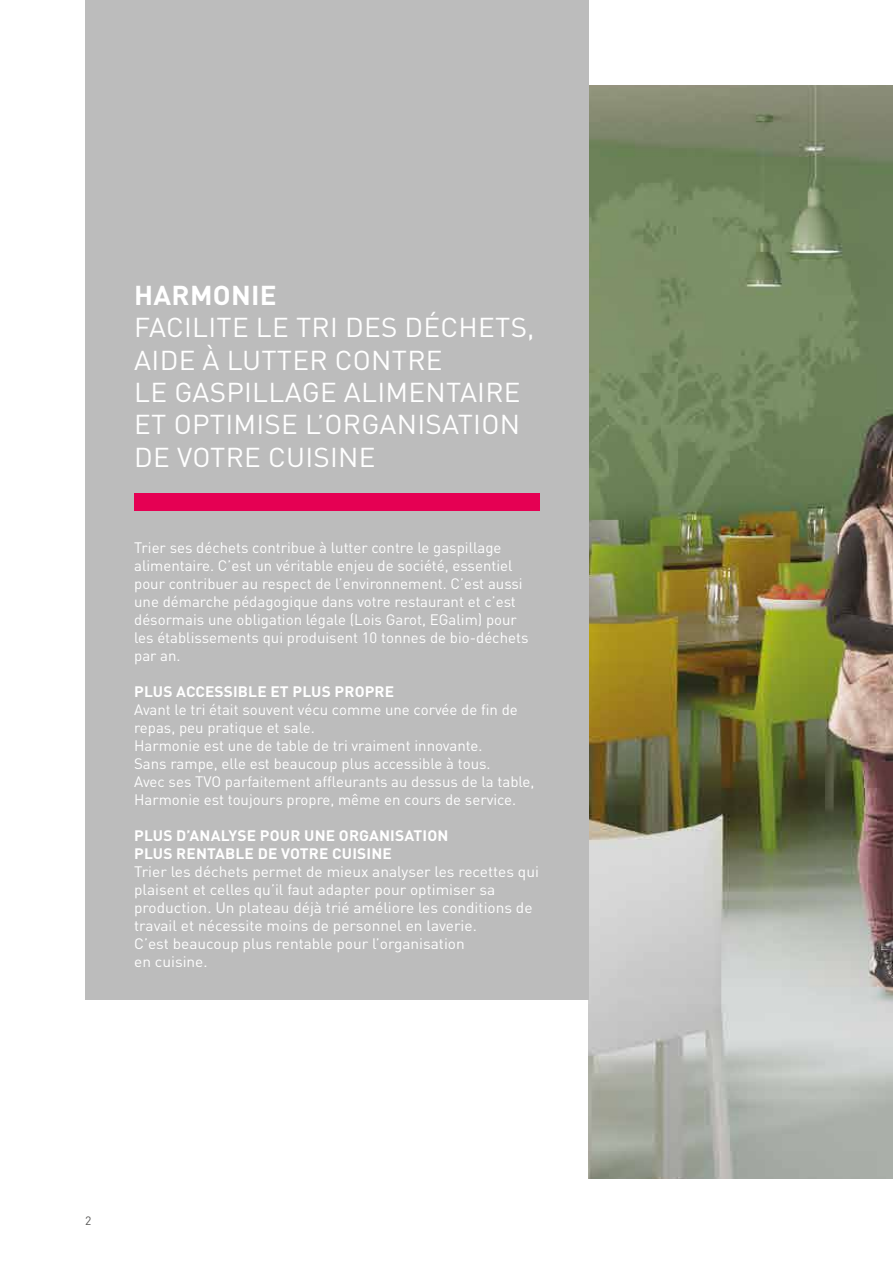
<style>
.page{position:relative;width:893px;height:1263px;background:#fff}
.page>*{position:absolute;margin:0;border:0;box-sizing:border-box;transform-origin:0 0}
.t1{font:27px/32.4px "DIN Pro";letter-spacing:.01em;color:#fff}
.t2{font:700 27px "DIN Pro";letter-spacing:.01em;color:#fff}
.t3{font:15px/18px "DIN Pro";color:#fff}
.t4{font:700 15px/18px "DIN Pro";letter-spacing:.01em;color:#fff}
.t5{font:12px "DIN Pro";color:#575756}
</style>
<div class="page">
<img style="left:589px;top:85px;width:304px;height:1093px">
<div style="left:85px;top:0;width:504px;height:1000px;background:#bcbcbc"></div>
<div style="left:134px;top:493px;width:406px;height:18px;background:#e50053"></div>
<h1 class="t2" style="left:134px;top:277px;width:144px">HARMONIE</h1>
<h1 class="t1" style="left:134px;top:310px;width:402px">FACILITE LE TRI DES DÉCHETS,<br>AIDE À LUTTER CONTRE<br>LE GASPILLAGE ALIMENTAIRE<br>ET OPTIMISE L’ORGANISATION<br>DE VOTRE CUISINE</h1>
<p class="t3" style="left:134px;top:538px;width:396px">Trier ses déchets contribue à lutter contre le gaspillage alimentaire. C’est un véritable enjeu de société, essentiel pour contribuer au respect de l’environnement. C’est aussi une démarche pédagogique dans votre restaurant et c’est désormais une obligation légale (Lois Garot, EGalim) pour les établissements qui produisent 10 tonnes de bio-déchets par an.</p>
<p class="t4" style="left:134px;top:682px;width:261px">PLUS ACCESSIBLE ET PLUS PROPRE</p>
<p class="t3" style="left:134px;top:700px;width:402px">Avant le tri était souvent vécu comme une corvée de fin de repas, peu pratique et sale.<br>Harmonie est une de table de tri vraiment innovante.<br>Sans rampe, elle est beaucoup plus accessible à tous.<br>Avec ses TVO parfaitement affleurants au dessus de la table, Harmonie est toujours propre, même en cours de service.</p>
<p class="t4" style="left:134px;top:826px;width:316px">PLUS D’ANALYSE POUR UNE ORGANISATION<br>PLUS RENTABLE DE VOTRE CUISINE</p>
<p class="t3" style="left:134px;top:862px;width:406px">Trier les déchets permet de mieux analyser les recettes qui plaisent et celles qu’il faut adapter pour optimiser sa production. Un plateau déjà trié améliore les conditions de travail et nécessite moins de personnel en laverie.<br>C’est beaucoup plus rentable pour l’organisation<br>en cuisine.</p>
<p class="t5" style="left:85px;top:1213px;width:8px">2</p>
</div>
